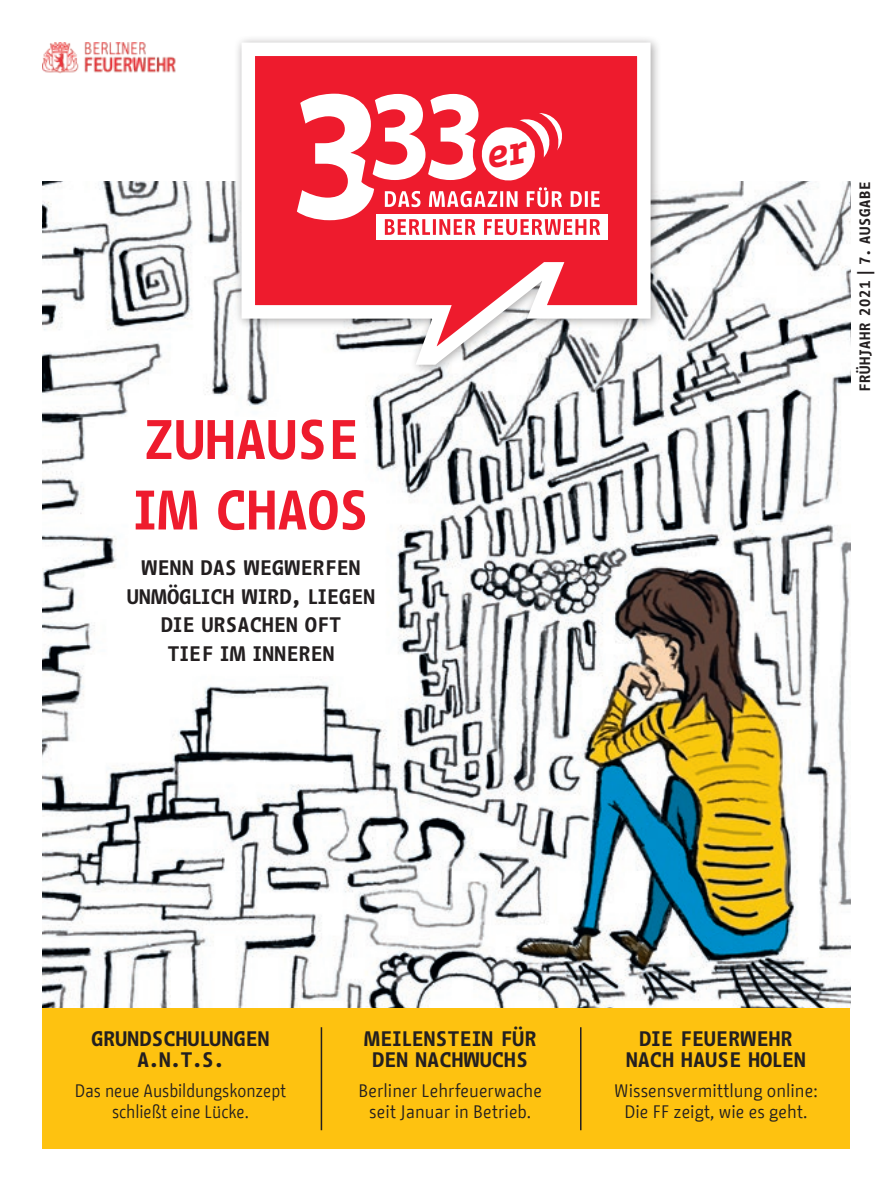
<style>
.page{position:relative;width:893px;height:1191px;background:#fff}
.page>*{position:absolute;margin:0;border:0;box-sizing:border-box;transform-origin:0 0}
.BFW_Cover_Teaser_Hea{font:700 55.5px/70.5px "BMF Change Letter";letter-spacing:.02em;color:#ee1b2d}
.BFW_Cover_Teaser_Hea-2{font:700 21px/21.8px "BMF Change Letter";letter-spacing:.025em;color:#231f20;text-align:center}
.BFW_Subhead_Titel{font:700 21px/28.5px "BMF Change Letter";letter-spacing:.025em;color:#231f20;text-align:center}
.BFW_Cover_Teaser_Tex{font:18px/21px "BMF Change";color:#231f20;text-align:center}
.BFW_Cover_Teaser_Tex-2{font:18px/21px "BMF Change";color:#231f20;text-align:center;scale:.95 1}
.t1{font:700 15px "BMF Change Letter";letter-spacing:.05em;color:#231f20}
.s1{font-family:"Koz Go Pr 6 N";font-weight:800}
</style>
<div class="page">
<img style="left:43px;top:181px;width:807px;height:827px">
<img style="left:43px;top:43px;width:133px;height:31px">
<div style="left:43px;top:1008px;width:807px;height:140px;background:#fec210"></div>
<hr style="left:321px;top:1027px;width:1px;height:103px;background:#231f20">
<hr style="left:580px;top:1027px;width:1px;height:103px;background:#231f20">
<div style="left:234px;top:35px;width:427px;height:341px;background:#231f20;opacity:.4"></div>
<svg style="left:235px;top:36px;width:422px;height:335px"></svg>
<div style="left:376px;top:214px;width:231px;height:25px;background:#fff"></div>
<svg style="left:297px;top:94px;width:303px;height:141px"></svg>
<h1 class="BFW_Cover_Teaser_Hea" style="left:133px;top:402px;width:237px">ZUHAUSE<br>IM CHAOS</h1>
<h2 class="BFW_Subhead_Titel" style="left:127px;top:552px;width:249px">WENN DAS WEGWERFEN<br>UNMÖGLICH WIRD, LIEGEN<br>DIE URSACHEN OFT<br>TIEF IM INNEREN</h2>
<p class="t1" style="left:854px;top:392px;width:212px;rotate:-90deg">FRÜHJAHR 2021 <span class="s1">|</span> 7. AUSGABE</p>
<h1 class="BFW_Cover_Teaser_Hea-2" style="left:91px;top:1026px;width:180px">GRUNDSCHULUNGEN<br>A.N.T.S.</h1>
<p class="BFW_Cover_Teaser_Tex-2" style="left:75px;top:1080px;width:224px">Das neue Ausbildungskonzept schließt eine Lücke.</p>
<h1 class="BFW_Cover_Teaser_Hea-2" style="left:364px;top:1026px;width:173px">MEILENSTEIN FÜR<br>DEN NACHWUCHS</h1>
<p class="BFW_Cover_Teaser_Tex" style="left:358px;top:1080px;width:185px">Berliner Lehrfeuerwache seit Januar in Betrieb.</p>
<h1 class="BFW_Cover_Teaser_Hea-2" style="left:626px;top:1026px;width:181px">DIE FEUERWEHR<br>NACH HAUSE HOLEN</h1>
<p class="BFW_Cover_Teaser_Tex" style="left:614px;top:1080px;width:205px">Wissensvermittlung online:<br>Die FF zeigt, wie es geht.</p>
</div>
